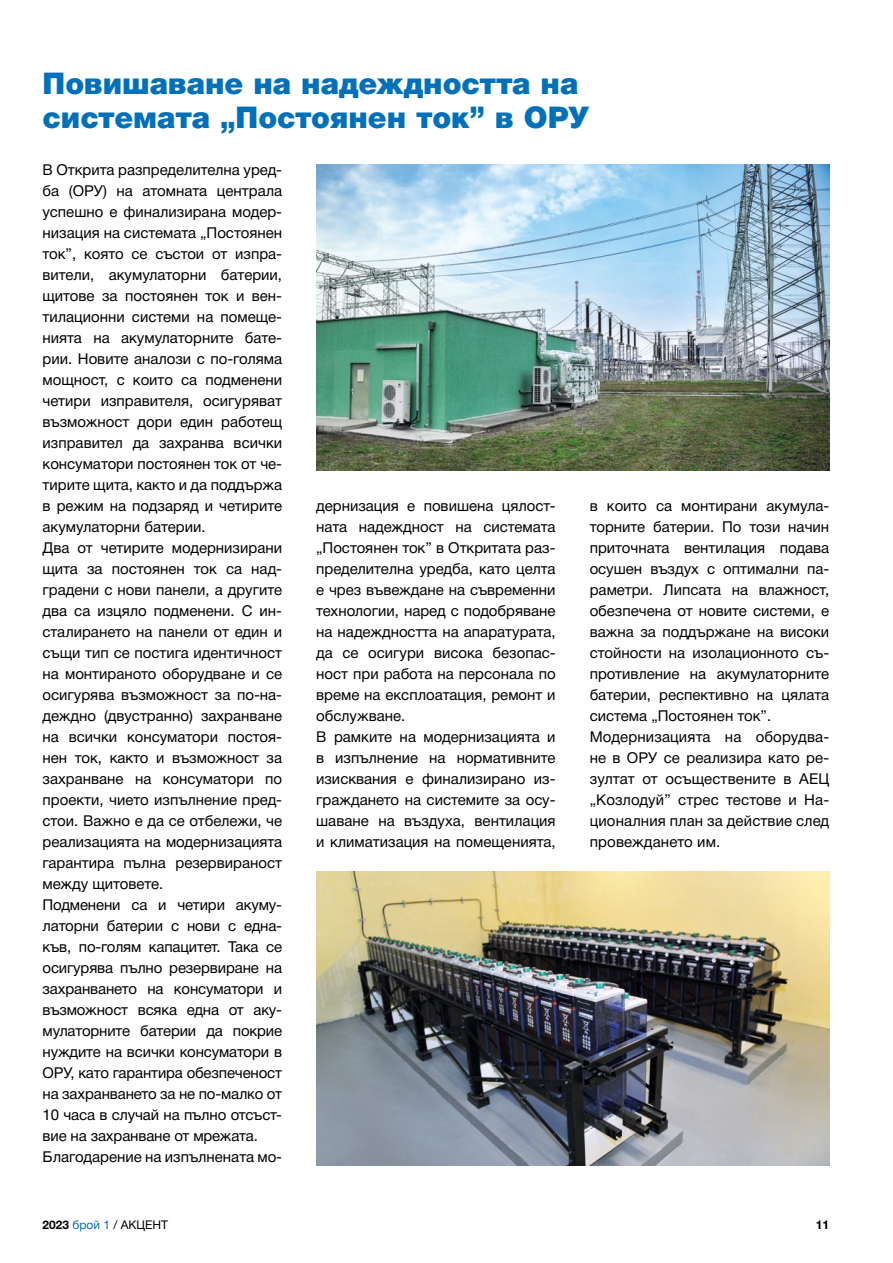
<style>
.page{position:relative;width:893px;height:1263px;background:#fff}
.page>*{position:absolute;margin:0;border:0;box-sizing:border-box;transform-origin:0 0}
.t1{font:900 30px/34.5px "Helvetica Neue Cyr";color:#0070ba}
.t2{font:15px/21px "Helvetica Neue Cyr";color:#000}
.t3{font:12px "Helvetica Neue Cyr";color:#000}
.t4{font:700 12px "Helvetica Neue Cyr";color:#000}
.s1{font-weight:700}
.s2{color:#0070ba}
</style>
<div class="page">
<img style="left:316px;top:164px;width:513px;height:307px">
<img style="left:316px;top:872px;width:513px;height:293px">
<h1 class="t1" style="left:43px;top:66px;width:548px">Повишаване на надеждността на системата „Постоянен ток” в ОРУ</h1>
<p class="t2" style="left:43px;top:160px;width:241px">В Открита разпределителна уред&shy;ба (ОРУ) на атомната централа успешно е финализирана модер&shy;низация на системата „Постоянен ток”, която се състои от изпра&shy;вители, акумулаторни батерии, щитове за постоянен ток и вен&shy;тилационни системи на помеще&shy;нията на акумулаторните бате&shy;рии. Новите аналози с по-голяма мощност, с които са подменени четири изправителя, осигуряват възможност дори един работещ изправител да захранва всички консуматори постоянен ток от че&shy;тирите щита, както и да поддържа в режим на подзаряд и четирите акумулаторни батерии.<br>Два от четирите модернизирани щита за постоянен ток са над&shy;градени с нови панели, а другите два са изцяло подменени. С ин&shy;сталирането на панели от един и същи тип се постига идентичност на монтираното оборудване и се осигурява възможност за по-на&shy;деждно (двустранно) захранване на всички консуматори постоя&shy;нен ток, както и възможност за захранване на консуматори по проекти, чието изпълнение пред&shy;стои. Важно е да се отбележи, че реализацията на модернизацията гарантира пълна резервираност между щитовете.<br>Подменени са и четири акуму&shy;латорни батерии с нови с една&shy;къв, по-голям капацитет. Така се осигурява пълно резервиране на захранването на консуматори и възможност всяка една от аку&shy;мулаторните батерии да покрие нуждите на всички консуматори в<br>ОРУ, като гарантира обезпеченост на захранването за не по-малко от<br>10 часа в случай на пълно отсъст&shy;вие на захранване от мрежата.<br>Благодарение на изпълнената мо-</p>
<p class="t2" style="left:316px;top:495px;width:241px">дернизация е повишена цялост&shy;ната надеждност на системата „Постоянен ток” в Откритата раз&shy;пределителна уредба, като целта е чрез въвеждане на съвременни технологии, наред с подобряване на надеждността на апаратурата, да се осигури висока безопас&shy;ност при работа на персонала по време на експлоатация, ремонт и обслужване.<br>В рамките на модернизацията и в изпълнение на нормативните изисквания е финализирано из&shy;граждането на системите за осу&shy;шаване на въздуха, вентилация и климатизация на помещенията,</p>
<p class="t2" style="left:590px;top:495px;width:241px">в които са монтирани акумула&shy;торните батерии. По този начин приточната вентилация подава осушен въздух с оптимални па&shy;раметри. Липсата на влажност, обезпечена от новите системи, е важна за поддържане на високи стойности на изолационното съ&shy;противление на акумулаторните батерии, респективно на цялата система „Постоянен ток”.<br>Модернизацията на оборудва&shy;не в ОРУ се реализира като ре&shy;зултат от осъществените в АЕЦ „Козлодуй” стрес тестове и На&shy;ционалния план за действие след провеждането им.</p>
<p class="t3" style="left:43px;top:1218px;width:127px"><span class="s1">2023</span> <span class="s2">брой 1</span> / АКЦЕНТ</p>
<p class="t4" style="left:816px;top:1218px;width:15px">11</p>
</div>
